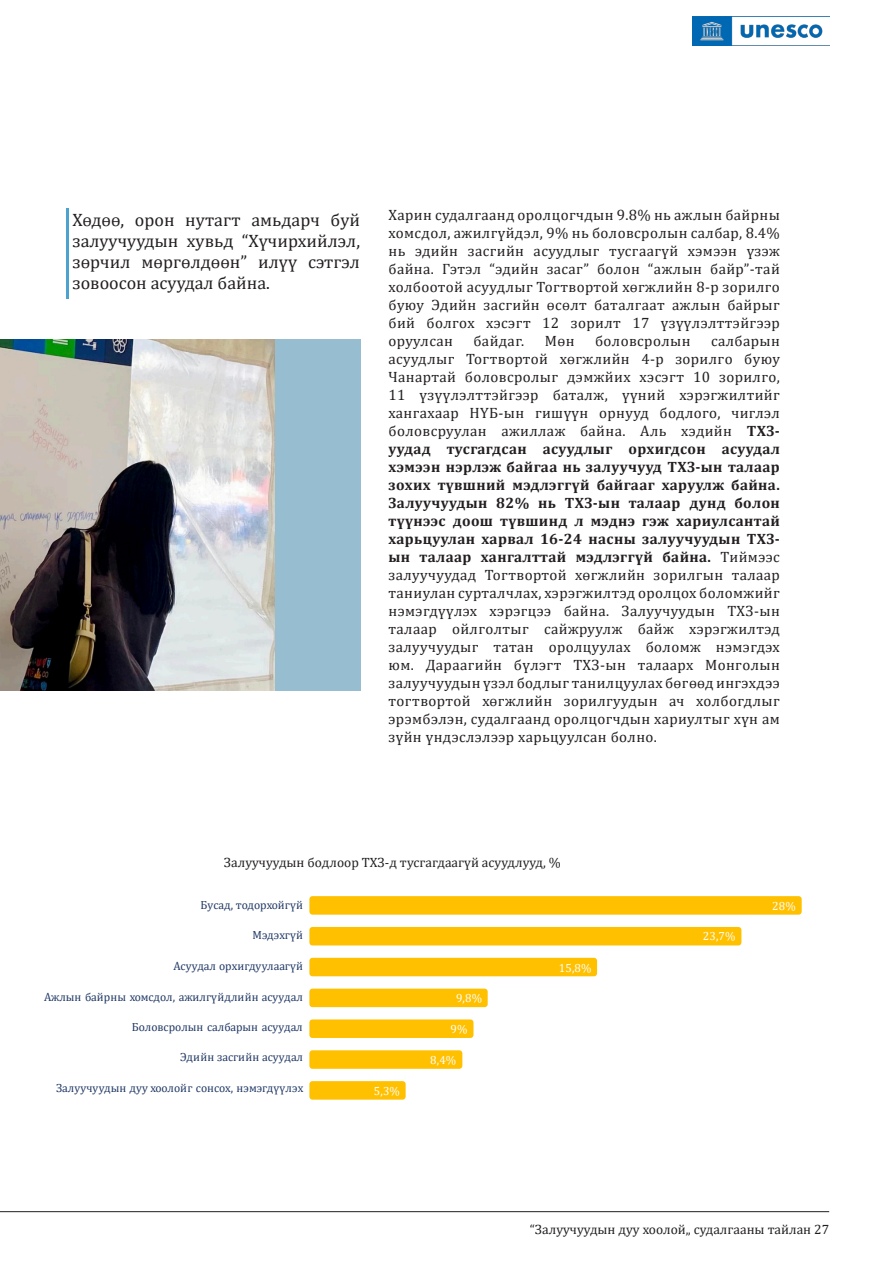
<style>
.page{position:relative;width:893px;height:1263px;background:#fff}
.page>*{position:absolute;margin:0;border:0;box-sizing:border-box;transform-origin:0 0}
.Textkörper___linksbü{font:18px/21px "Cambria";color:#231f20;text-align:justify}
.Textkörper___linksbü-2{font:15px/18px "Cambria";letter-spacing:.025em;color:#231f20;text-align:justify}
.Textkörper___rechtsb{font:13.5px "Cambria";color:#231f20}
.t1{font:11.85px "Cambria Math";letter-spacing:-.005em;color:#203864}
.t2{font:11.85px "Cambria Math";color:#fff}
.s1{font-weight:700}
</style>
<div class="page">
<img style="left:692px;top:16px;width:137px;height:29px">
<hr style="left:0;top:1211px;width:829px;height:1px;background:#231f20">
<div style="left:309px;top:896px;width:493px;height:19px;background:#ffc000;border-radius:3px"></div>
<div style="left:309px;top:927px;width:432px;height:18px;background:#ffc000;border-radius:3px"></div>
<div style="left:309px;top:958px;width:288px;height:18px;background:#ffc000;border-radius:3px"></div>
<div style="left:309px;top:989px;width:179px;height:18px;background:#ffc000;border-radius:3px"></div>
<div style="left:309px;top:1019px;width:164px;height:19px;background:#ffc000;border-radius:3px"></div>
<div style="left:309px;top:1050px;width:153px;height:19px;background:#ffc000;border-radius:3px"></div>
<div style="left:309px;top:1081px;width:97px;height:19px;background:#ffc000;border-radius:3px"></div>
<div style="left:0;top:339px;width:360px;height:351px;background:#97bed0"></div>
<img style="left:0;top:339px;width:274px;height:351px">
<hr style="left:66px;top:208px;width:3px;height:90px;background:#007cbb">
<p class="Textkörper___linksbü" style="left:72px;top:210px;width:289px">Хөдөө, орон нутагт амьдарч буй залуучуудын хувьд “Хүчирхийлэл, зөрчил мөргөлдөөн” илүү сэтгэл зовоосон асуудал байна.</p>
<p class="Textkörper___linksbü-2" style="left:388px;top:205px;width:393px">Харин судалгаанд оролцогчдын 9.8% нь ажлын байрны хомсдол, ажилгүйдэл, 9% нь боловсролын салбар, 8.4% нь эдийн засгийн асуудлыг тусгаагүй хэмээн үзэж байна. Гэтэл “эдийн засаг” болон “ажлын байр”-тай холбоотой асуудлыг Тогтвортой хөгжлийн 8-р зорилго буюу Эдийн засгийн өсөлт баталгаат ажлын байрыг бий болгох хэсэгт 12 зорилт 17 үзүүлэлттэйгээр оруулсан</p>
<p class="Textkörper___linksbü-2" style="left:388px;top:331px;width:393px;text-indent:323px">салбарын асуудлыг Тогтвортой хөгжлийн 4-р зорилго буюу Чанартай боловсролыг дэмжйих хэсэгт 10 зорилго, 11 үзүүлэлттэйгээр баталж, үүний хэрэгжилтийг хангахаар НҮБ-ын гишүүн орнууд бодлого, чиглэл боловсруулан ажиллаж байна. Аль хэдийн <span class="s1">ТХЗ&shy;уудад тусгагдсан асуудлыг орхигдсон асуудал хэмээн нэрлэж байгаа нь залуучууд ТХЗ-ын талаар зохих түвшний мэдлэггүй байгааг харуулж байна.<br>Залуучуудын 82% нь ТХЗ-ын талаар дунд болон түүнээс доош түвшинд л мэднэ гэж хариулсантай харьцуулан харвал 16-24 насны залуучуудын ТХЗ&shy;ын талаар хангалттай мэдлэггүй байна.</span> Тиймээс залуучуудад Тогтвортой хөгжлийн зорилгын талаар таниулан сурталчлах, хэрэгжилтэд оролцох боломжийг нэмэгдүүлэх хэрэгцээ байна. Залуучуудын ТХЗ-ын талаар ойлголтыг сайжруулж байж хэрэгжилтэд залуучуудыг татан оролцуулах боломж нэмэгдэх юм. Дараагийн бүлэгт ТХЗ-ын талаарх Монголын залуучуудын үзэл бодлыг танилцуулах бөгөөд ингэхдээ тогтвортой хөгжлийн зорилгуудын ач холбогдлыг эрэмбэлэн, судалгаанд оролцогчдын хариултыг хүн ам зүйн үндэслэлээр харьцуулсан болно.</p>
<p class="Textkörper___linksbü-2" style="left:473px;top:331px;width:52px">байдаг.</p>
<p class="Textkörper___linksbü-2" style="left:545px;top:331px;width:31px">Мөн</p>
<p class="Textkörper___linksbü-2" style="left:595px;top:331px;width:97px">боловсролын</p>
<p class="Textkörper___rechtsb" style="left:224px;top:855px;width:339px">Залуучуудын бодлоор ТХЗ-д тусгагдаагүй асуудлууд, %</p>
<p class="t1" style="left:200px;top:897px;width:104px">Бусад, тодорхойгүй</p>
<p class="t1" style="left:253px;top:928px;width:52px">Мэдэхгүй</p>
<p class="t1" style="left:174px;top:959px;width:131px">Асуудал орхигдуулаагүй</p>
<p class="t1" style="left:44px;top:990px;width:260px">Ажлын байрны хомсдол, ажилгүйдлийн асуудал</p>
<p class="t1" style="left:132px;top:1020px;width:173px">Боловсролын салбарын асуудал</p>
<p class="t1" style="left:180px;top:1050px;width:125px">Эдийн засгийн асуудал</p>
<p class="t1" style="left:56px;top:1081px;width:249px">Залуучуудын дуу хоолойг сонсох, нэмэгдүүлэх</p>
<p class="t2" style="left:559px;top:960px;width:34px">15,8%</p>
<p class="t2" style="left:456px;top:991px;width:28px">9,8%</p>
<p class="t2" style="left:451px;top:1022px;width:18px">9%</p>
<p class="t2" style="left:430px;top:1053px;width:28px">8,4%</p>
<p class="t2" style="left:374px;top:1083px;width:28px">5,3%</p>
<p class="t2" style="left:703px;top:929px;width:34px">23,7%</p>
<p class="t2" style="left:772px;top:899px;width:25px">28%</p>
<p class="Textkörper___rechtsb" style="left:530px;top:1222px;width:301px">“Залуучуудын дуу хоолой„ судалгааны тайлан 27</p>
</div>
